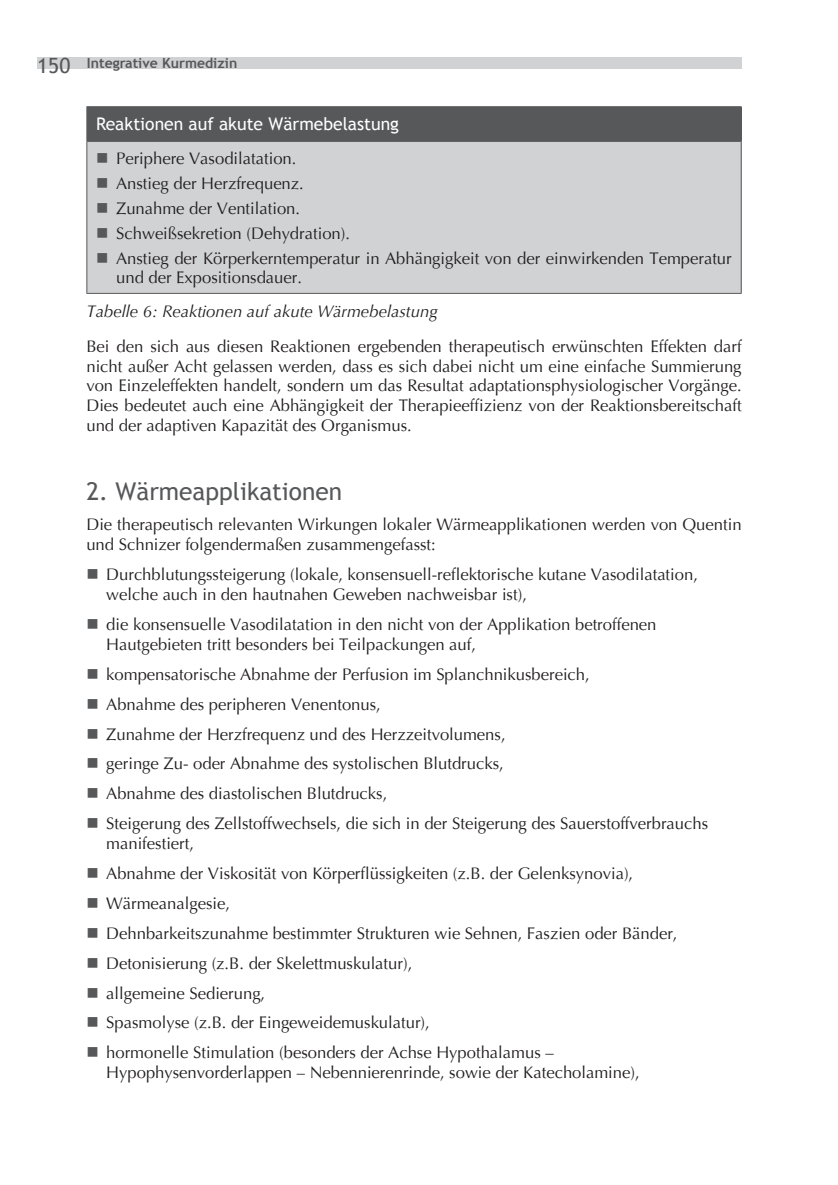
<style>
.page{position:relative;width:838px;height:1185px;background:#fff}
.page>*{position:absolute;margin:0;border:0;box-sizing:border-box;transform-origin:0 0}
.t1{font:24.5px "Trebuchet MS";color:#57585a}
.t2{font:17.5px "Trebuchet MS";color:#fff}
.t3{font:16.62px/29.9px "Optima";color:#221f1f}
.t4{font:italic 16.62px "Optima";color:#221f1f}
.t5{font:700 14px "Trebuchet MS";color:#57585a}
.s1{font-weight:400;font-size:21px}
</style>
<div class="page">
<div style="left:37px;top:58px;width:704px;height:11px;background:#d1d2d4"></div>
<div style="left:87px;top:107px;width:654px;height:34px;background:#57585a"></div>
<div style="left:87px;top:141px;width:654px;height:152px;background:#d1d2d4"></div>
<hr style="left:86px;top:106px;width:655px;height:1px;background:#57585a">
<hr style="left:86px;top:107px;width:1px;height:34px;background:#57585a">
<hr style="left:86px;top:141px;width:655px;height:1px;background:#57585a">
<hr style="left:86px;top:142px;width:1px;height:151px;background:#57585a">
<hr style="left:740px;top:142px;width:1px;height:151px;background:#57585a">
<hr style="left:86px;top:293px;width:655px;height:1px;background:#57585a">
<p class="t5" style="left:37px;top:54px;width:201px"><span class="s1">150</span> Integrative Kurmedizin</p>
<p class="t2" style="left:96px;top:114px;width:304px">Reaktionen auf akute Wärmebelastung</p>
<p class="t3" style="left:116px;top:146px;width:617px;line-height:24.8px">Periphere Vasodilatation.<br>Anstieg der Herzfrequenz.<br>Zunahme der Ventilation.<br>Schweißsekretion (Dehydration).<br>Anstieg der Körperkerntemperatur in Abhängigkeit von der einwirkenden Temperatur</p>
<p class="t3" style="left:116px;top:263px;width:187px">und der Expositionsdauer.</p>
<p class="t4" style="left:86px;top:301px;width:353px">Tabelle 6: Reaktionen auf akute Wärmebelastung</p>
<p class="t3" style="left:86px;top:336px;width:656px;line-height:19.9px;text-align:justify">Bei den sich aus diesen Reaktionen ergebenden therapeutisch erwünschten Effekten darf nicht außer Acht gelassen werden, dass es sich dabei nicht um eine einfache Summierung von Einzeleffekten handelt, sondern um das Resultat adaptationsphysiologischer Vorgänge.<br>Dies bedeutet auch eine Abhängigkeit der Therapieeffizienz von der Reaktionsbereitschaft und der adaptiven Kapazität des Organismus.</p>
<h1 class="t1" style="left:86px;top:477px;width:257px">2. Wärmeapplikationen</h1>
<p class="t3" style="left:86px;top:515px;width:656px;line-height:19.9px">Die therapeutisch relevanten Wirkungen lokaler Wärmeapplikationen werden von Quentin und Schnizer folgendermaßen zusammengefasst:</p>
<p class="t3" style="left:106px;top:565px;width:593px;line-height:19.9px">Durchblutungssteigerung (lokale, konsensuell-reflektorische kutane Vasodilatation, welche auch in den hautnahen Geweben nachweisbar ist),</p>
<p class="t3" style="left:106px;top:615px;width:551px;line-height:19.9px">die konsensuelle Vasodilatation in den nicht von der Applikation betroffenen<br>Hautgebieten tritt besonders bei Teilpackungen auf,</p>
<p class="t3" style="left:106px;top:659px;width:603px">kompensatorische Abnahme der Perfusion im Splanchnikusbereich,<br>Abnahme des peripheren Venentonus,<br>Zunahme der Herzfrequenz und des Herzzeitvolumens,<br>geringe Zu- oder Abnahme des systolischen Blutdrucks,<br>Abnahme des diastolischen Blutdrucks,<br>Steigerung des Zellstoffwechsels, die sich in der Steigerung des Sauerstoffverbrauchs</p>
<p class="t3" style="left:106px;top:829px;width:572px">manifestiert,<br>Abnahme der Viskosität von Körperflüssigkeiten (z.B. der Gelenksynovia), Wärmeanalgesie,<br>Dehnbarkeitszunahme bestimmter Strukturen wie Sehnen, Faszien oder Bänder, Detonisierung (z.B. der Skelettmuskulatur),<br>allgemeine Sedierung,<br>Spasmolyse (z.B. der Eingeweidemuskulatur),<br>hormonelle Stimulation (besonders der Achse Hypothalamus –</p>
<p class="t3" style="left:106px;top:1058px;width:535px">Hypophysenvorderlappen – Nebennierenrinde, sowie der Katecholamine),</p>
</div>
